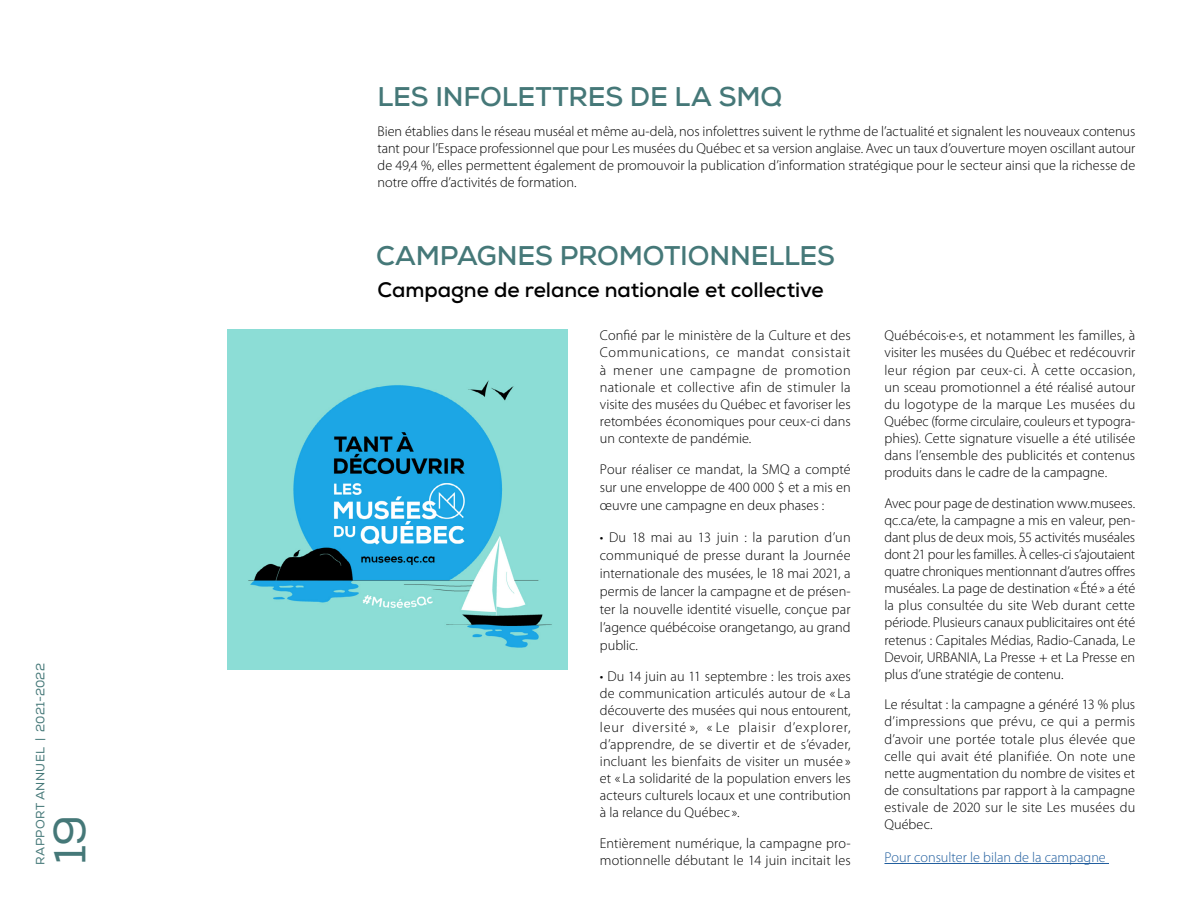
<style>
.page{position:relative;width:1188px;height:918px;background:#fff}
.page>*{position:absolute;margin:0;border:0;box-sizing:border-box;transform-origin:0 0}
.t1{font:45px "Nexa";color:#457878}
.t2{font:700 27px "Nexa";letter-spacing:-.005em;color:#457878}
.t3{font:700 21px "Nexa";letter-spacing:-.005em;color:#000}
.t4{font:300 14.25px/17.1px "Myriad Pro";letter-spacing:.005em;color:#000;text-align:justify}
.t5{font:300 14.25px "Myriad Pro";color:#215e9e}
.t6{font:12px "Nexa";letter-spacing:.025em;color:#457878}
</style>
<div class="page">
<hr style="left:884px;top:863px;width:225px;height:1px;background:#215e9e">
<img style="left:228px;top:330px;width:340px;height:340px">
<p class="t6" style="left:33px;top:865px;width:203px;rotate:-90deg">RAPPORT ANNUEL | 2021-2022</p>
<h1 class="t1" style="left:43px;top:864px;width:51px;rotate:-90deg">19</h1>
<h2 class="t2" style="left:378px;top:79px;width:406px">LES INFOLETTRES DE LA SMQ</h2>
<p class="t4" style="left:378px;top:123px;width:759px">Bien établies dans le réseau muséal et même au-delà, nos infolettres suivent le rythme de l’actualité et signalent les nouveaux contenus tant pour l’Espace professionnel que pour Les musées du Québec et sa version anglaise. Avec un taux d’ouverture moyen oscillant autour de 49,4 %, elles permettent également de promouvoir la publication d’information stratégique pour le secteur ainsi que la richesse de notre offre d’activités de formation.</p>
<h2 class="t2" style="left:376px;top:238px;width:461px">CAMPAGNES PROMOTIONNELLES</h2>
<h3 class="t3" style="left:378px;top:276px;width:448px">Campagne de relance nationale et collective</h3>
<p class="t4" style="left:600px;top:327px;width:252px">Confié par le ministère de la Culture et des Communications, ce mandat consistait à mener une campagne de promotion nationale et collective afin de stimuler la visite des musées du Québec et favoriser les retombées économiques pour ceux-ci dans un contexte de pandémie.</p>
<p class="t4" style="left:600px;top:461px;width:252px;line-height:18px">Pour réaliser ce mandat, la SMQ a compté sur une enveloppe de 400 000 $ et a mis en œuvre une campagne en deux phases :</p>
<p class="t4" style="left:600px;top:528px;width:252px;line-height:18px">• Du 18 mai au 13 juin : la parution d’un communiqué de presse durant la Journée internationale des musées, le 18 mai 2021, a permis de lancer la campagne et de présen&shy;ter la nouvelle identité visuelle, conçue par l’agence québécoise orangetango, au grand public.</p>
<p class="t4" style="left:600px;top:668px;width:252px">• Du 14 juin au 11 septembre : les trois axes de communication articulés autour de « La découverte des musées qui nous entourent, leur diversité », « Le plaisir d’explorer, d’apprendre, de se divertir et de s’évader, incluant les bienfaits de visiter un musée » et « La solidarité de la population envers les acteurs culturels locaux et une contribution à la relance du Québec ».</p>
<p class="t4" style="left:600px;top:835px;width:252px">Entièrement numérique, la campagne pro&shy;motionnelle débutant le 14 juin incitait les</p>
<p class="t4" style="left:884px;top:327px;width:252px">Québécois·e·s, et notamment les familles, à visiter les musées du Québec et redécouvrir leur région par ceux-ci. À cette occasion, un sceau promotionnel a été réalisé autour du logotype de la marque Les musées du Québec (forme circulaire, couleurs et typogra&shy;phies). Cette signature visuelle a été utilisée dans l’ensemble des publicités et contenus produits dans le cadre de la campagne.</p>
<p class="t4" style="left:884px;top:495px;width:252px">Avec pour page de destination www.musees. qc.ca/ete, la campagne a mis en valeur, pen&shy;dant plus de deux mois, 55 activités muséales dont 21 pour les familles. À celles-ci s’ajoutaient quatre chroniques mentionnant d’autres offres muséales. La page de destination «Été» a été la plus consultée du site Web durant cette période. Plusieurs canaux publicitaires ont été retenus : Capitales Médias, Radio-Canada, Le Devoir, URBANIA, La Presse + et La Presse en plus d’une stratégie de contenu.</p>
<p class="t4" style="left:884px;top:696px;width:252px">Le résultat : la campagne a généré 13 % plus d’impressions que prévu, ce qui a permis d’avoir une portée totale plus élevée que celle qui avait été planifiée. On note une nette augmentation du nombre de visites et de consultations par rapport à la campagne estivale de 2020 sur le site Les musées du Québec.</p>
<p class="t5" style="left:884px;top:849px;width:223px">Pour consulter le bilan de la campagne</p>
</div>
